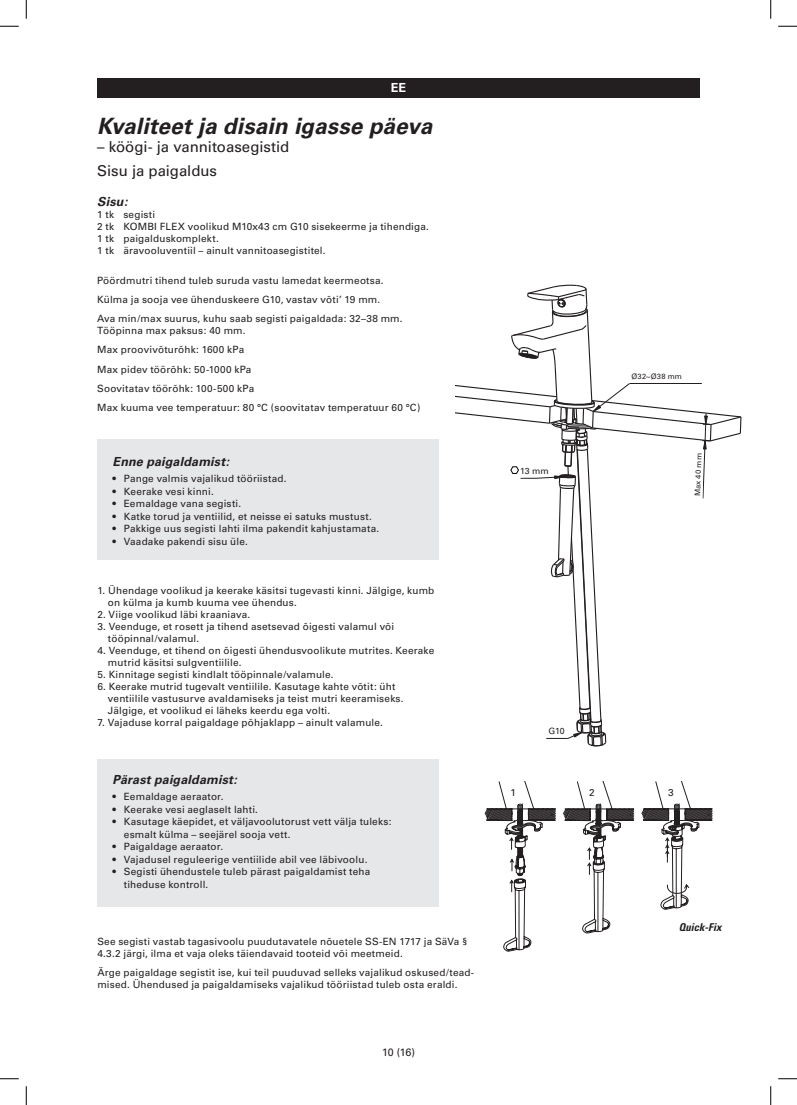
<style>
.page{position:relative;width:797px;height:1105px;background:#fff}
.page>*{position:absolute;margin:0;border:0;box-sizing:border-box;transform-origin:0 0}
.t1{font:italic 700 22.5px "Univers";letter-spacing:.005em;color:#231f20}
.t2{font:15px/24.4px "Univers";letter-spacing:-.005em;color:#231f20}
.t3{font:italic 700 12.5px "Univers";letter-spacing:.015em;color:#231f20}
.t4{font:700 12.5px "Univers";color:#fff}
.t5{font:italic 700 condensed 10.75px "Univers";color:#231f20}
.t6{font:10.75px "Univers LT Std";color:#231f20}
.t7{font:10px/12px "Univers";letter-spacing:.015em;color:#231f20}
.t8{font:8.75px "Univers";letter-spacing:-.015em;color:#231f20}
.t9{font:7.5px "Univers";letter-spacing:.03em;color:#231f20}
.s1{font-weight:700;font-style:italic;font-stretch:condensed;font-size:10.75px}
</style>
<div class="page">
<div style="left:97px;top:78px;width:602px;height:19px;background:#231f20"></div>
<div style="left:97px;top:759px;width:341px;height:148px;background:#e6e7e9"></div>
<div style="left:97px;top:439px;width:341px;height:121px;background:#e6e7e9"></div>
<svg style="left:455px;top:284px;width:287px;height:463px"></svg>
<svg style="left:485px;top:781px;width:228px;height:170px"></svg>
<div style="left:637px;top:936px;width:95px;height:28px;background:#fff"></div>
<div style="left:506px;top:785px;width:14px;height:14px;background:#fff"></div>
<div style="left:585px;top:785px;width:14px;height:14px;background:#fff"></div>
<div style="left:664px;top:785px;width:13px;height:14px;background:#fff"></div>
<svg style="left:0;top:25px;width:19px;height:2px"></svg>
<svg style="left:778px;top:25px;width:19px;height:2px"></svg>
<svg style="left:0;top:1078px;width:19px;height:1px"></svg>
<svg style="left:778px;top:1078px;width:19px;height:1px"></svg>
<svg style="left:25px;top:0;width:2px;height:19px"></svg>
<svg style="left:25px;top:1086px;width:2px;height:19px"></svg>
<svg style="left:770px;top:0;width:1px;height:19px"></svg>
<svg style="left:770px;top:1086px;width:1px;height:19px"></svg>
<p class="t4" style="left:391px;top:81px;width:17px">EE</p>
<h1 class="t1" style="left:97px;top:113px;width:337px">Kvaliteet ja disain igasse päeva</h1>
<h2 class="t2" style="left:97px;top:135px;width:194px">– köögi- ja vannitoasegistid<br>Sisu ja paigaldus</h2>
<p class="t3" style="left:97px;top:195px;width:32px">Sisu:</p>
<p class="t7" style="left:97px;top:209px;width:333px">1 tk segisti<br>2 tk KOMBI FLEX voolikud M10x43 cm G10 sisekeerme ja tihendiga.<br>1 tk paigalduskomplekt.<br>1 tk äravooluventiil – ainult vannitoasegistitel.</p>
<p class="t7" style="left:97px;top:271px;width:307px;line-height:19.1px">Pöördmutri tihend tuleb suruda vastu lamedat keermeotsa.<br>Külma ja sooja vee ühenduskeere G10, vastav võti’ 19 mm.<br>Ava min/max suurus, kuhu saab segisti paigaldada: 32–38 mm.</p>
<p class="t7" style="left:97px;top:321px;width:325px;line-height:19.1px">Tööpinna max paksus: 40 mm.<br>Max proovivõturõhk: 1600 kPa<br>Max pidev töörõhk: 50-1000 kPa<br>Soovitatav töörõhk: 100-500 kPa<br>Max kuuma vee temperatuur: 80 °C (soovitatav temperatuur 60 °C)</p>
<p class="t3" style="left:113px;top:454px;width:118px">Enne paigaldamist:</p>
<p class="t7" style="left:113px;top:473px;width:176px">• Pange valmis vajalikud tööriistad.</p>
<p class="t7" style="left:113px;top:485px;width:103px">• Keerake vesi kinni.</p>
<p class="t7" style="left:113px;top:498px;width:130px">• Eemaldage vana segisti.</p>
<p class="t7" style="left:113px;top:510px;width:261px">• Katke torud ja ventiilid, et neisse ei satuks mustust.</p>
<p class="t7" style="left:113px;top:523px;width:268px">• Pakkige uus segisti lahti ilma pakendit kahjustamata.</p>
<p class="t7" style="left:113px;top:535px;width:137px">• Vaadake pakendi sisu üle.</p>
<p class="t7" style="left:108px;top:584px;width:328px;text-indent:-11px">1. Ühendage voolikud ja keerake käsitsi tugevasti kinni. Jälgige, kumb on külma ja kumb kuuma vee ühendus.</p>
<p class="t7" style="left:97px;top:608px;width:154px">2. Viige voolikud läbi kraaniava.</p>
<p class="t7" style="left:108px;top:620px;width:288px;text-indent:-11px">3. Veenduge, et rosett ja tihend asetsevad õigesti valamul või tööpinnal/valamul.</p>
<p class="t7" style="left:108px;top:644px;width:328px;text-indent:-11px">4. Veenduge, et tihend on õigesti ühendusvoolikute mutrites. Keerake mutrid käsitsi sulgventiilile.</p>
<p class="t7" style="left:97px;top:668px;width:238px">5. Kinnitage segisti kindlalt tööpinnale/valamule.</p>
<p class="t7" style="left:108px;top:680px;width:297px;text-indent:-11px">6. Keerake mutrid tugevalt ventiilile. Kasutage kahte võtit: üht ventiilile vastusurve avaldamiseks ja teist mutri keeramiseks.<br>Jälgige, et voolikud ei läheks keerdu ega volti.</p>
<p class="t7" style="left:97px;top:716px;width:287px">7. Vajaduse korral paigaldage põhjaklapp – ainult valamule.</p>
<p class="t3" style="left:113px;top:772px;width:126px">Pärast paigaldamist:</p>
<p class="t7" style="left:113px;top:790px;width:112px">• Eemaldage aeraator.</p>
<p class="t7" style="left:113px;top:803px;width:147px">• Keerake vesi aeglaselt lahti.</p>
<p class="t7" style="left:124px;top:815px;width:269px;line-height:12.5px;text-indent:-11px">• Kasutage käepidet, et väljavoolutorust vett välja tuleks: esmalt külma – seejärel sooja vett.</p>
<p class="t7" style="left:113px;top:840px;width:112px">• Paigaldage aeraator.</p>
<p class="t7" style="left:113px;top:853px;width:256px">• Vajadusel reguleerige ventiilide abil vee läbivoolu.</p>
<p class="t7" style="left:124px;top:865px;width:248px;line-height:12.5px;text-indent:-11px">• Segisti ühendustele tuleb pärast paigaldamist teha tiheduse kontroll.</p>
<p class="t7" style="left:97px;top:935px;width:372px">See segisti vastab tagasivoolu puudutavatele nõuetele SS-EN 1717 ja SäVa §<br>4.3.2 järgi, ilma et vaja oleks täiendavaid tooteid või meetmeid.</p>
<p class="t7" style="left:97px;top:966px;width:378px">Ärge paigaldage segistit ise, kui teil puuduvad selleks vajalikud oskused/tead&shy;mised. Ühendused ja paigaldamiseks vajalikud tööriistad tuleb osta eraldi.</p>
<p class="t6" style="left:382px;top:1046px;width:34px">10 (16)</p>
<p class="t8" style="left:520px;top:466px;width:30px">13 mm</p>
<p class="t9" style="left:631px;top:372px;width:52px">Ø32~Ø38 mm</p>
<p class="t9" style="left:693px;top:496px;width:45px;rotate:-88deg">Max 40 mm</p>
<p class="t8" style="left:548px;top:726px;width:18px">G10</p>
<p class="t7" style="left:510px;top:786px;width:9px">1<span class="s1">1</span></p>
<p class="t7" style="left:589px;top:786px;width:10px">2<span class="s1">2</span></p>
<p class="t7" style="left:668px;top:786px;width:10px">3<span class="s1">3</span></p>
<p class="t5" style="left:679px;top:921px;width:44px">Quick-Fix</p>
</div>
